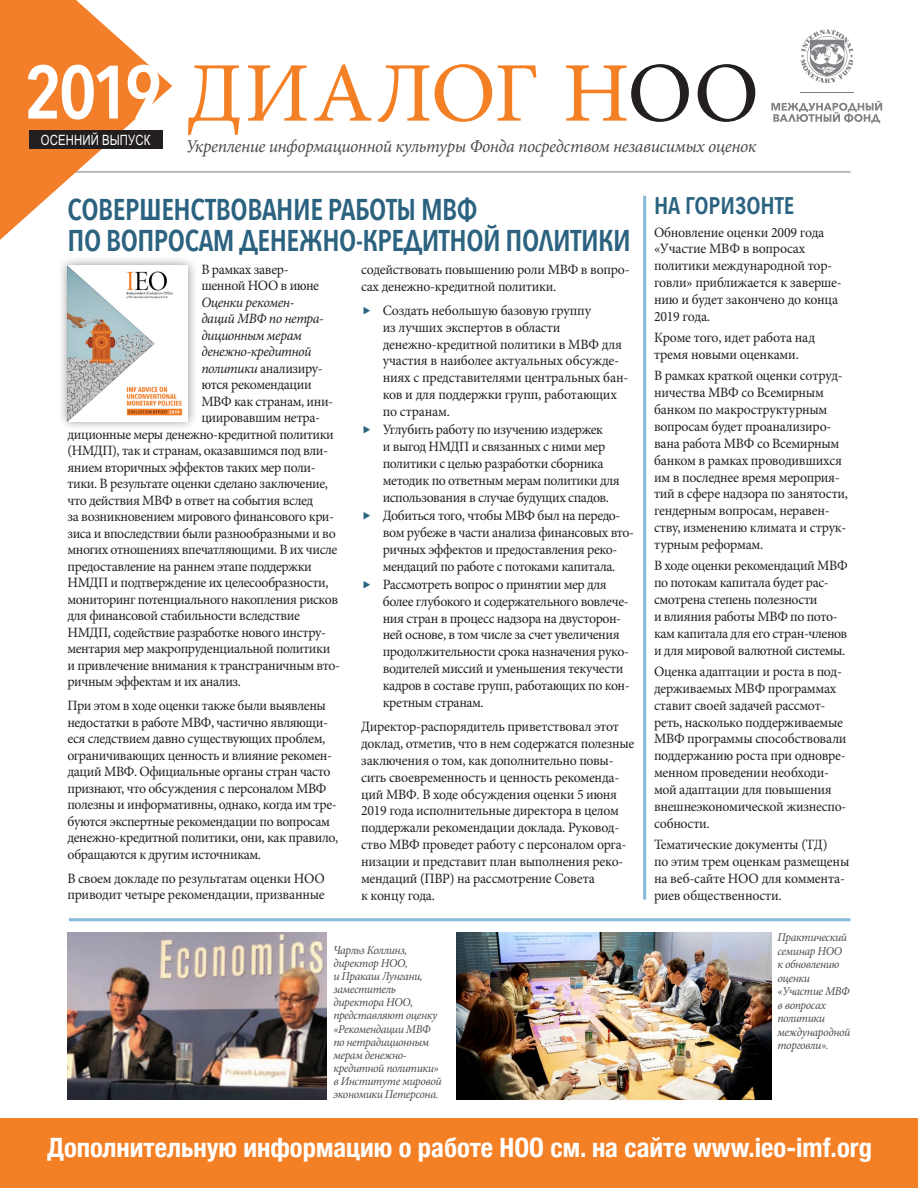
<style>
.page{position:relative;width:918px;height:1188px;background:#fff}
.page>*{position:absolute;margin:0;border:0;box-sizing:border-box;transform-origin:0 0}
.t1{font:84.9px "Minion Pro";letter-spacing:.01em;color:#f48026}
.t2{font:600 74.7px "Avenir Next Condensed";color:#fff}
.t3{font:600 30px/31.5px "Avenir Next Condensed";letter-spacing:-.015em;color:#2b627f}
.t4{font:700 condensed 26.7px "Helvetica Neue";color:#fff}
.t5{font:600 24px "Avenir Next Condensed";color:#2b627f}
.t6{font:italic 18px "Minion Pro";letter-spacing:-.02em;color:#4b4c4d}
.t7{font:14.25px/16.8px "Minion Pro";letter-spacing:-.025em;color:#231f20}
.t8{font:italic 14.25px "Minion Pro";letter-spacing:-.03em;color:#231f20}
.t9{font:14.25px "Arial Narrow Cyr";letter-spacing:.01em;color:#fff}
.t10{font:italic 12px/13px "Minion Pro";letter-spacing:-.03em;color:#4b4c4d}
.s1{color:#231f20}
.s2{font-style:italic}
</style>
<div class="page">
<hr style="left:68px;top:172px;width:783px;height:1px;background:#76787b">
<svg style="left:0;top:0;width:172px;height:240px"></svg>
<div style="left:29px;top:130px;width:133px;height:18px;background:#231f20"></div>
<svg style="left:771px;top:101px;width:111px;height:22px"></svg>
<hr style="left:800px;top:92px;width:54px;height:1px;background:#808285">
<svg style="left:800px;top:29px;width:53px;height:54px"></svg>
<hr style="left:643px;top:196px;width:3px;height:704px;background:#87b9da">
<hr style="left:69px;top:918px;width:781px;height:3px;background:#87b9da">
<img style="left:68px;top:932px;width:259px;height:167px">
<div style="left:58px;top:255px;width:140px;height:176px;background:#231f20;opacity:.5"></div>
<img style="left:68px;top:265px;width:120px;height:156px">
<img style="left:457px;top:932px;width:314px;height:167px">
<div style="left:0;top:1118px;width:918px;height:70px;background:#f48026"></div>
<h2 class="t2" style="left:25px;top:28px;width:139px">2019</h2>
<p class="t9" style="left:41px;top:132px;width:111px">ОСЕННИЙ ВЫПУСК</p>
<h1 class="t1" style="left:186px;top:37px;width:575px">ДИАЛОГ Н<span class="s1">ОО</span></h1>
<p class="t6" style="left:186px;top:134px;width:572px">Укрепление информационной культуры Фонда посредством независимых оценок</p>
<h3 class="t3" style="left:68px;top:193px;width:565px">СОВЕРШЕНСТВОВАНИЕ РАБОТЫ МВФ<br>ПО ВОПРОСАМ ДЕНЕЖНО-КРЕДИТНОЙ ПОЛИТИКИ</h3>
<p class="t7" style="left:201px;top:261px;width:119px">В рамках завер&shy;шенной НОО в июне</p>
<p class="t8" style="left:201px;top:292px;width:94px">Оценки рекомен-</p>
<p class="t8" style="left:201px;top:309px;width:124px">даций МВФ по нетра-</p>
<p class="t8" style="left:201px;top:325px;width:102px">диционным мерам</p>
<p class="t8" style="left:201px;top:342px;width:112px">денежно-кредитной</p>
<p class="t7" style="left:201px;top:360px;width:123px"><span class="s2">политики</span> анализиру-</p>
<p class="t7" style="left:201px;top:376px;width:112px">ются рекомендации</p>
<p class="t7" style="left:201px;top:393px;width:133px">МВФ как странам, ини-</p>
<p class="t7" style="left:201px;top:409px;width:120px">циировавшим нетра-</p>
<p class="t7" style="left:68px;top:426px;width:268px">диционные меры денежно-кредитной политики</p>
<p class="t7" style="left:68px;top:442px;width:262px">(НМДП), так и странам, оказавшимся под вли-</p>
<p class="t7" style="left:68px;top:459px;width:250px">янием вторичных эффектов таких мер поли-</p>
<p class="t7" style="left:68px;top:475px;width:262px">тики. В результате оценки сделано заключение,</p>
<p class="t7" style="left:68px;top:492px;width:247px">что действия МВФ в ответ на события вслед</p>
<p class="t7" style="left:68px;top:508px;width:268px">за возникновением мирового финансового кри-</p>
<p class="t7" style="left:68px;top:525px;width:270px">зиса и впоследствии были разнообразными и во</p>
<p class="t7" style="left:68px;top:541px;width:271px">многих отношениях впечатляющими. В их числе</p>
<p class="t7" style="left:68px;top:558px;width:246px">предоставление на раннем этапе поддержки</p>
<p class="t7" style="left:68px;top:574px;width:263px">НМДП и подтверждение их целесообразности,</p>
<p class="t7" style="left:68px;top:591px;width:272px">мониторинг потенциального накопления рисков</p>
<p class="t7" style="left:68px;top:607px;width:234px">для финансовой стабильности вследствие</p>
<p class="t7" style="left:68px;top:624px;width:260px">НМДП, содействие разработке нового инстру-</p>
<p class="t7" style="left:68px;top:640px;width:264px">ментария мер макропруденциальной политики</p>
<p class="t7" style="left:68px;top:657px;width:274px">и привлечение внимания к трансграничным вто-</p>
<p class="t7" style="left:68px;top:673px;width:175px">ричным эффектам и их анализ.</p>
<p class="t7" style="left:68px;top:698px;width:272px">При этом в ходе оценки также были выявлены недостатки в работе МВФ, частично являющи&shy;еся следствием давно существующих проблем, ограничивающих ценность и влияние рекомен&shy;даций МВФ. Официальные органы стран часто признают, что обсуждения с персоналом МВФ полезны и информативны, однако, когда им тре&shy;буются экспертные рекомендации по вопросам денежно-кредитной политики, они, как правило, обращаются к другим источникам.</p>
<p class="t7" style="left:68px;top:870px;width:259px">В своем докладе по результатам оценки НОО приводит четыре рекомендации, призванные</p>
<p class="t7" style="left:361px;top:261px;width:270px">содействовать повышению роли МВФ в вопро&shy;сах денежно-кредитной политики.</p>
<p class="t7" style="left:383px;top:302px;width:247px">Создать небольшую базовую группу<br>из лучших экспертов в области денежно-кредитной политики в МВФ для участия в наиболее актуальных обсужде&shy;ниях с представителями центральных бан&shy;ков и для поддержки групп, работающих по странам.</p>
<p class="t7" style="left:383px;top:421px;width:239px">Углубить работу по изучению издержек<br>и выгод НМДП и связанных с ними мер политики с целью разработки сборника методик по ответным мерам политики для использования в случае будущих спадов.</p>
<p class="t7" style="left:383px;top:507px;width:253px">Добиться того, чтобы МВФ был на передо&shy;вом рубеже в части анализа финансовых вто&shy;ричных эффектов и предоставления реко&shy;мендаций по работе с потоками капитала.</p>
<p class="t7" style="left:383px;top:576px;width:248px">Рассмотреть вопрос о принятии мер для более глубокого и содержательного вовлече&shy;ния стран в процесс надзора на двусторон&shy;ней основе, в том числе за счет увеличения продолжительности срока назначения руко&shy;водителей миссий и уменьшения текучести кадров в составе групп, работающих по кон&shy;кретным странам.</p>
<p class="t7" style="left:361px;top:718px;width:275px">Директор-распорядитель приветствовал этот доклад, отметив, что в нем содержатся полезные заключения о том, как дополнительно повы&shy;сить своевременность и ценность рекоменда&shy;ций МВФ. В ходе обсуждения оценки 5 июня 2019 года исполнительные директора в целом поддержали рекомендации доклада. Руковод&shy;ство МВФ проведет работу с персоналом орга&shy;низации и представит план выполнения реко&shy;мендаций (ПВР) на рассмотрение Совета<br>к концу года.</p>
<p class="t10" style="left:333px;top:944px;width:110px">Чарльз Коллинз, директор НОО,<br>и Пракаш Лунгани, заместитель директора НОО, представляют оценку «Рекомендации МВФ по нетрадиционным мерам денежно&shy;кредитной политики» в Институте мировой экономики Петерсона.</p>
<h3 class="t5" style="left:654px;top:185px;width:142px">НА ГОРИЗОНТЕ</h3>
<p class="t7" style="left:654px;top:224px;width:189px">Обновление оценки 2009 года «Участие МВФ в вопросах политики международной тор&shy;говли» приближается к заверше&shy;нию и будет закончено до конца<br>2019 года.</p>
<p class="t7" style="left:654px;top:329px;width:163px">Кроме того, идет работа над тремя новыми оценками.</p>
<p class="t7" style="left:654px;top:368px;width:196px">В рамках краткой оценки сотруд&shy;ничества МВФ со Всемирным банком по макроструктурным вопросам будет проанализиро&shy;вана работа МВФ со Всемирным банком в рамках проводившихся им в последнее время мероприя&shy;тий в сфере надзора по занятости, гендерным вопросам, неравен&shy;ству, изменению климата и струк&shy;турным реформам.</p>
<p class="t7" style="left:654px;top:557px;width:195px">В ходе оценки рекомендаций МВФ по потокам капитала будет рас&shy;смотрена степень полезности<br>и влияния работы МВФ по пото&shy;кам капитала для его стран-членов и для мировой валютной системы.</p>
<p class="t7" style="left:654px;top:663px;width:194px">Оценка адаптации и роста в под&shy;держиваемых МВФ программах ставит своей задачей рассмот&shy;реть, насколько поддерживаемые<br>МВФ программы способствовали поддержанию роста при одновре&shy;менном проведении необходи&shy;мой адаптации для повышения внешнеэкономической жизнеспо&shy;собности.</p>
<p class="t7" style="left:654px;top:836px;width:197px">Тематические документы (ТД)<br>по этим трем оценкам размещены на веб-сайте НОО для коммента&shy;риев общественности.</p>
<p class="t10" style="left:777px;top:931px;width:74px;line-height:13.5px">Практический семинар НОО к обновлению оценки «Участие МВФ в вопросах политики международной торговли».</p>
<h3 class="t4" style="left:48px;top:1126px;width:826px">Дополнительную информацию о работе НОО см. на сайте www.ieo-imf.org</h3>
</div>
